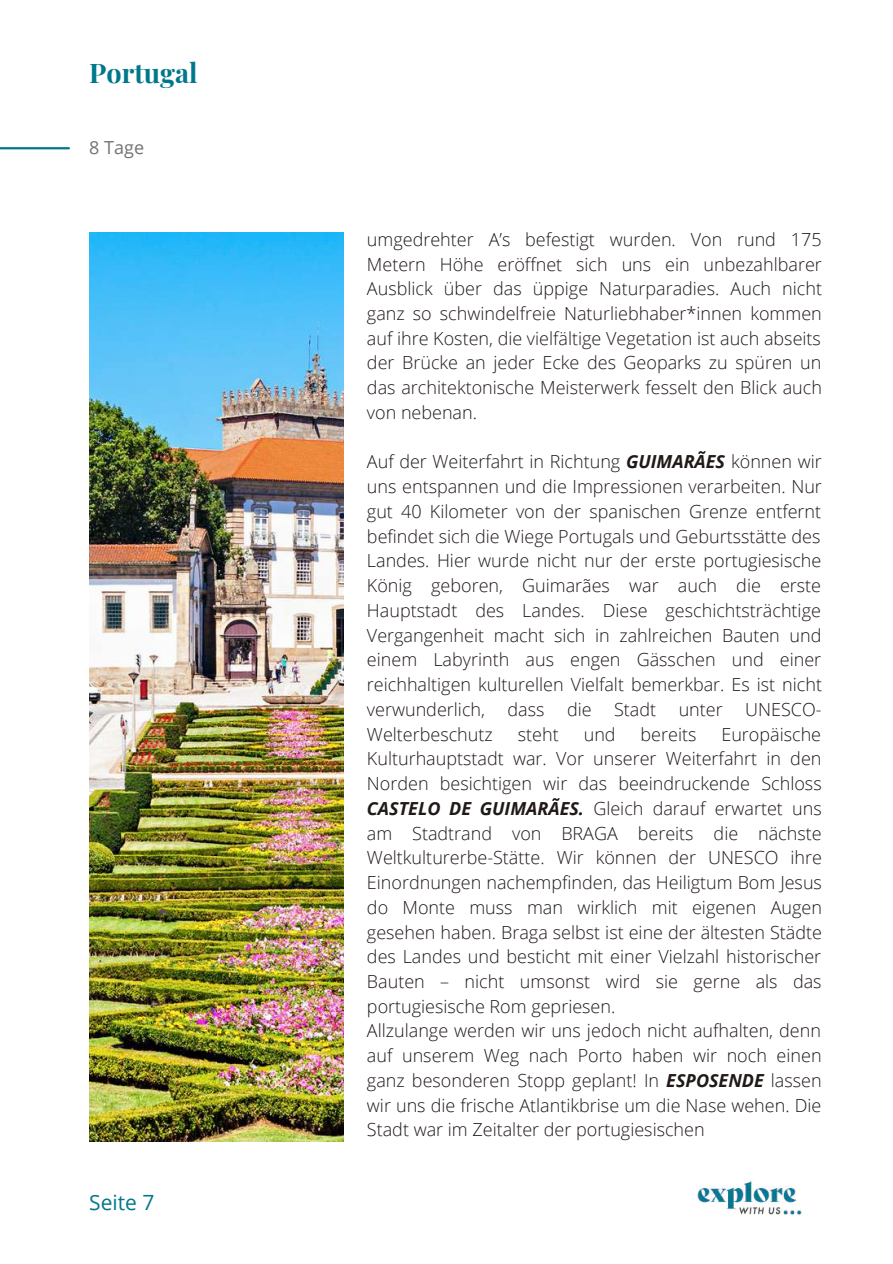
<style>
.page{position:relative;width:893px;height:1264px;background:#fff}
.page>*{position:absolute;margin:0;border:0;box-sizing:border-box;transform-origin:0 0}
.t1{font:700 27px "Playfair Display";color:#00778b}
.t2{font:21px "Open Sans";color:#00778b}
.t3{font:300 18px/24.8px "Open Sans";color:#201917;text-align:justify}
.t4{font:18px "Open Sans";color:#737373}
.s1{font-weight:700;font-style:italic}
</style>
<div class="page">
<img style="left:89px;top:233px;width:254px;height:908px">
<img style="left:697px;top:1180px;width:105px;height:35px">
<hr style="left:0;top:147px;width:69px;height:2px;background:#00778b">
<h1 class="t1" style="left:89px;top:54px;width:110px">Portugal</h1>
<p class="t4" style="left:89px;top:135px;width:56px">8 Tage</p>
<p class="t2" style="left:89px;top:1187px;width:67px">Seite 7</p>
<p class="t3" style="left:367px;top:226px;width:456px">umgedrehter A’s befestigt wurden. Von rund 175<br>Metern Höhe eröffnet sich uns ein unbezahlbarer Ausblick über das üppige Naturparadies. Auch nicht ganz so schwindelfreie Naturliebhaber*innen kommen auf ihre Kosten, die vielfältige Vegetation ist auch abseits der Brücke an jeder Ecke des Geoparks zu spüren un das architektonische Meisterwerk fesselt den Blick auch von nebenan.</p>
<p class="t3" style="left:367px;top:449px;width:456px">Auf der Weiterfahrt in Richtung <span class="s1">GUIMARÃES</span> können wir uns entspannen und die Impressionen verarbeiten. Nur gut 40 Kilometer von der spanischen Grenze entfernt befindet sich die Wiege Portugals und Geburtsstätte des Landes. Hier wurde nicht nur der erste portugiesische König geboren, Guimarães war auch die erste Hauptstadt des Landes. Diese geschichtsträchtige Vergangenheit macht sich in zahlreichen Bauten und einem Labyrinth aus engen Gässchen und einer reichhaltigen kulturellen Vielfalt bemerkbar. Es ist nicht verwunderlich,</p>
<p class="t3" style="left:507px;top:696px;width:150px">dass die Stadt</p>
<p class="t3" style="left:678px;top:696px;width:46px">unter</p>
<p class="t3" style="left:745px;top:696px;width:78px">UNESCO-</p>
<p class="t3" style="left:367px;top:721px;width:456px;text-align:left;text-indent:354px">Europäische Kulturhauptstadt war. Vor unserer Weiterfahrt in den Norden besichtigen wir das beeindruckende Schloss <span class="s1">CASTELO DE GUIMARÃES.</span> Gleich darauf erwartet uns am Stadtrand von BRAGA bereits die nächste Weltkulturerbe-Stätte. Wir können der UNESCO ihre Einordnungen nachempfinden, das Heiligtum Bom Jesus do Monte muss man wirklich mit eigenen Augen gesehen haben. Braga selbst ist eine der ältesten Städte des Landes und besticht mit einer Vielzahl historischer Bauten – nicht umsonst wird sie gerne als das portugiesische Rom gepriesen.<br>Allzulange werden wir uns jedoch nicht aufhalten, denn auf unserem Weg nach Porto haben wir noch einen ganz besonderen Stopp geplant! In <span class="s1">ESPOSENDE</span> lassen wir uns die frische Atlantikbrise um die Nase wehen. Die Stadt war im Zeitalter der portugiesischen</p>
<p class="t3" style="left:367px;top:721px;width:127px">Welterbeschutz</p>
<p class="t3" style="left:518px;top:721px;width:42px">steht</p>
<p class="t3" style="left:583px;top:721px;width:33px">und</p>
<p class="t3" style="left:640px;top:721px;width:57px">bereits</p>
</div>
